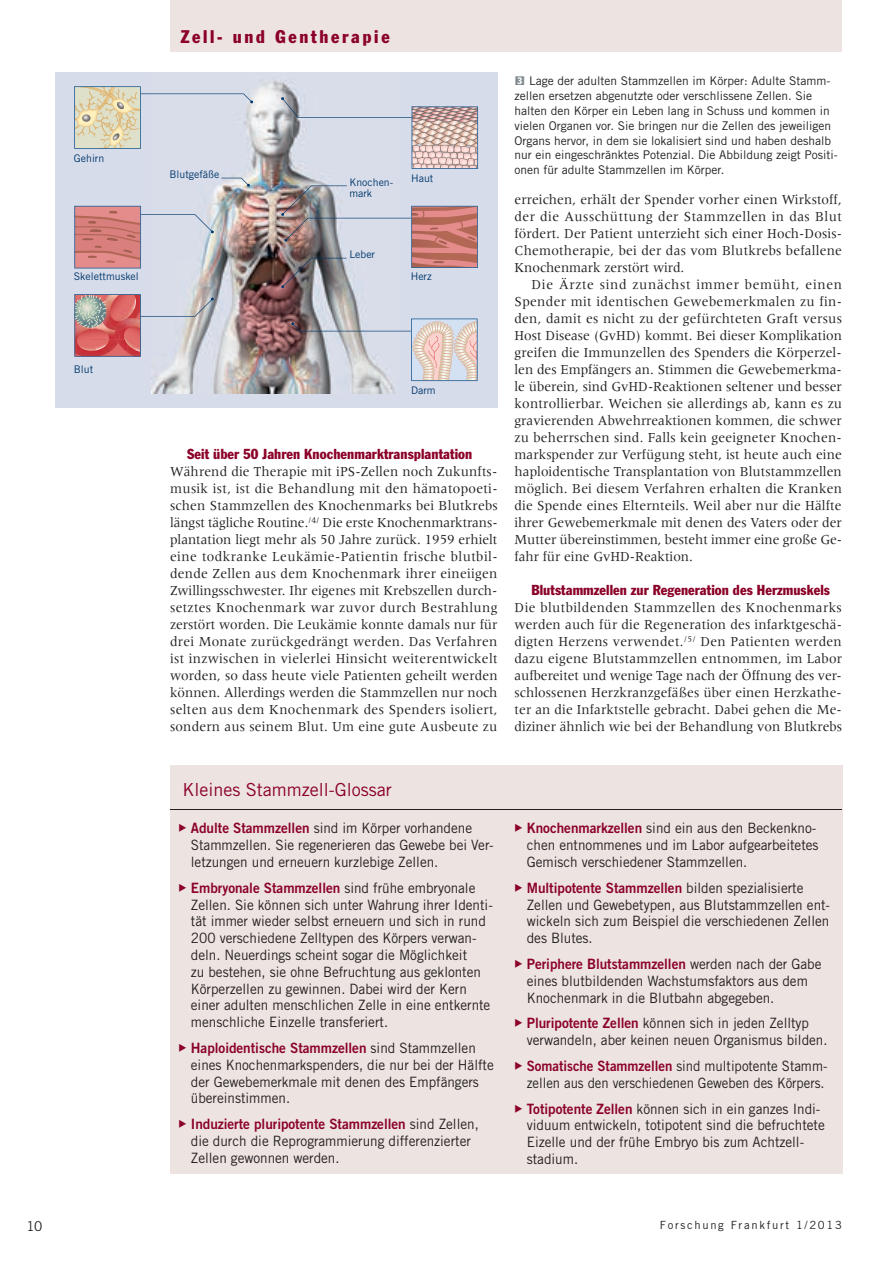
<style>
.page{position:relative;width:893px;height:1263px;background:#fff}
.page>*{position:absolute;margin:0;border:0;box-sizing:border-box;transform-origin:0 0}
.t1{font:18px "Trade Gothic";color:#8b0128}
.t2{font:condensed 18px "Franklin Gothic";letter-spacing:.15em;color:#8b0128}
.t3{font:14.25px/17px "Meridien";color:#231f20;text-align:justify;scale:.95 1}
.t4{font:14.25px/16.8px "Trade Gothic";color:#231f20;scale:.95 1}
.t5{font:14.25px "Trade Gothic Bold Two";color:#8b0128;scale:.95 1}
.t6{font:14.25px/16.8px "Trade Gothic";color:#231f20;text-align:right;scale:.93 1}
.t7{font:condensed 14.25px "Franklin Gothic";letter-spacing:.005em;color:#8b0128}
.t8{font:13.5px "Trade Gothic";color:#231f20}
.t9{font:12px/14.9px "Trade Gothic";color:#231f20}
.t10{font:11.25px "Trade Gothic";letter-spacing:.15em;color:#231f20}
.t11{font:10.5px/10.5px "Trade Gothic";color:#00376b}
.s1{font-family:"Gothic Ziff";font-weight:500;color:#81898e}
.s2{font-family:"Fago Pro";font-weight:500;color:#8b0128}
.s3{font-family:"Trade Gothic Bold Two";color:#8b0128}
.s4{font-family:"Fago Pro";font-weight:500}
.s5{font-family:"Trade Gothic";color:#231f20}
</style>
<div class="page">
<div style="left:170px;top:0;width:672px;height:51px;background:#ede3e1"></div>
<div style="left:170px;top:765px;width:672px;height:408px;background:#ede3e1"></div>
<hr style="left:170px;top:809px;width:671px;height:1px;background:#231f20">
<div style="left:55px;top:72px;width:442px;height:336px;background:#d7dcea"></div>
<img style="left:151px;top:80px;width:244px;height:313px">
<img style="left:291px;top:318px;width:187px;height:63px">
<img style="left:281px;top:185px;width:197px;height:103px">
<svg style="left:221px;top:178px;width:29px;height:9px"></svg>
<svg style="left:74px;top:294px;width:140px;height:63px"></svg>
<svg style="left:281px;top:97px;width:198px;height:72px"></svg>
<svg style="left:74px;top:86px;width:179px;height:63px"></svg>
<svg style="left:74px;top:206px;width:140px;height:62px"></svg>
<p class="t11" style="left:74px;top:152px;width:32px">Gehirn</p>
<p class="t11" style="left:74px;top:271px;width:66px">Skelettmuskel</p>
<p class="t11" style="left:74px;top:363px;width:21px">Blut</p>
<p class="t2" style="left:181px;top:26px;width:210px">Zell- und Gentherapie</p>
<p class="t11" style="left:170px;top:169px;width:51px">Blutgefäße</p>
<p class="t11" style="left:349px;top:177px;width:45px">Knochen&shy;mark</p>
<p class="t11" style="left:411px;top:173px;width:24px">Haut</p>
<p class="t11" style="left:349px;top:249px;width:27px">Leber</p>
<p class="t11" style="left:411px;top:271px;width:23px">Herz</p>
<p class="t11" style="left:411px;top:385px;width:26px">Darm</p>
<p class="t7" style="left:187px;top:445px;width:287px">Seit über 50 Jahren Knochenmarktransplantation</p>
<p class="t3" style="left:170px;top:463px;width:346px">Während die Therapie mit iPS-Zellen noch Zukunfts&shy;musik ist, ist die Behandlung mit den hämatopoeti&shy;schen Stammzellen des Knochenmarks bei Blutkrebs längst tägliche Routine.<sup>/4/</sup> Die erste Knochenmarktrans&shy;plantation liegt mehr als 50 Jahre zurück. 1959 erhielt eine todkranke Leukämie-Patientin frische blutbil&shy;dende Zellen aus dem Knochenmark ihrer eineiigen Zwillingsschwester. Ihr eigenes mit Krebszellen durch&shy;setztes Knochenmark war zuvor durch Bestrahlung zerstört worden. Die Leukämie konnte damals nur für drei Monate zurückgedrängt werden. Das Verfahren ist inzwischen in vielerlei Hinsicht weiterentwickelt worden, so dass heute viele Patienten geheilt werden können. Allerdings werden die Stammzellen nur noch selten aus dem Knochenmark des Spenders isoliert, sondern aus seinem Blut. Um eine gute Ausbeute zu</p>
<p class="t9" style="left:514px;top:73px;width:325px"><span class="s1">3</span> Lage der adulten Stammzellen im Körper: Adulte Stamm&shy;zellen ersetzen abgenutzte oder verschlissene Zellen. Sie halten den Körper ein Leben lang in Schuss und kommen in vielen Organen vor. Sie bringen nur die Zellen des jeweiligen Organs hervor, in dem sie lokalisiert sind und haben deshalb nur ein eingeschränktes Potenzial. Die Abbildung zeigt Positi&shy;onen für adulte Stammzellen im Körper.</p>
<p class="t3" style="left:514px;top:191px;width:346px">erreichen, erhält der Spender vorher einen Wirkstoff, der die Ausschüttung der Stammzellen in das Blut fördert. Der Patient unterzieht sich einer Hoch-Dosis-Chemotherapie, bei der das vom Blutkrebs befallene Knochenmark zerstört wird.</p>
<p class="t3" style="left:514px;top:276px;width:346px;text-indent:17px">Die Ärzte sind zunächst immer bemüht, einen Spender mit identischen Gewebemerkmalen zu fin&shy;den, damit es nicht zu der gefürchteten Graft versus Host Disease (GvHD) kommt. Bei dieser Komplikation greifen die Immunzellen des Spenders die Körperzel&shy;len des Empfängers an. Stimmen die Gewebemerkma&shy;le überein, sind GvHD-Reaktionen seltener und besser kontrollierbar. Weichen sie allerdings ab, kann es zu gravierenden Abwehrreaktionen kommen, die schwer zu beherrschen sind. Falls kein geeigneter Knochen&shy;markspender zur Verfügung steht, ist heute auch eine haploidentische Transplantation von Blutstammzellen möglich. Bei diesem Verfahren erhalten die Kranken die Spende eines Elternteils. Weil aber nur die Hälfte ihrer Gewebemerkmale mit denen des Vaters oder der Mutter übereinstimmen, besteht immer eine große Ge&shy;fahr für eine GvHD-Reaktion.</p>
<p class="t7" style="left:531px;top:581px;width:300px">Blutstammzellen zur Regeneration des Herzmuskels</p>
<p class="t3" style="left:514px;top:599px;width:346px">Die blutbildenden Stammzellen des Knochenmarks werden auch für die Regeneration des infarktgeschä&shy;digten Herzens verwendet.<sup>/5/</sup> Den Patienten werden dazu eigene Blutstammzellen entnommen, im Labor aufbereitet und wenige Tage nach der Öffnung des ver&shy;schlossenen Herzkranzgefäßes über einen Herzkathe&shy;ter an die Infarktstelle gebracht. Dabei gehen die Me&shy;diziner ähnlich wie bei der Behandlung von Blutkrebs</p>
<p class="t1" style="left:182px;top:779px;width:211px">Klein es Stammzell-Glossar</p>
<p class="t4" style="left:191px;top:820px;width:320px;text-indent:-13px"><span class="s2">▶</span> <span class="s3">Adulte Stammzellen</span> sind im Körper vorhandene<br>Stammzellen. Sie regenerieren das Gewebe bei Ver&shy;letzungen und erneuern kurzlebige Zellen.</p>
<p class="t5" style="left:178px;top:879px;width:315px"><span class="s4">▶</span> Embryonale Stammzellen <span class="s5">sind frühe embryonale</span></p>
<p class="t4" style="left:191px;top:896px;width:319px">Zellen. Sie können sich unter Wahrung ihrer Identi&shy;tät immer wieder selbst erneuern und sich in rund 200 verschiedene Zelltypen des Körpers verwan&shy;deln. Neuerdings scheint sogar die Möglichkeit<br>zu bestehen, sie ohne Befruchtung aus geklonten Körperzellen zu gewinnen. Dabei wird der Kern einer adulten menschlichen Zelle in eine entkernte menschliche Einzelle transferiert.</p>
<p class="t5" style="left:178px;top:1039px;width:315px"><span class="s4">▶</span> Haploidentische Stammzellen <span class="s5">sind Stammzellen</span></p>
<p class="t4" style="left:191px;top:1056px;width:320px">eines Knochenmarkspenders, die nur bei der Hälfte der Gewebemerkmale mit denen des Empfängers übereinstimmen.</p>
<p class="t5" style="left:178px;top:1115px;width:318px"><span class="s4">▶</span> Induzierte pluripotente Stammzellen <span class="s5">sind Zellen,</span></p>
<p class="t4" style="left:191px;top:1132px;width:296px">die durch die Reprogrammierung differenzierter<br>Zellen gewonnen werden.</p>
<p class="t4" style="left:527px;top:820px;width:309px;text-indent:-13px"><span class="s2">▶</span> <span class="s3">Knochenmarkzellen</span> sind ein aus den Beckenkno&shy;chen entnommenes und im Labor aufgearbeitetes<br>Gemisch verschiedener Stammzellen.</p>
<p class="t5" style="left:514px;top:879px;width:306px"><span class="s4">▶</span> Multipotente Stammzellen <span class="s5">bilden spezialisierte</span></p>
<p class="t4" style="left:527px;top:896px;width:321px;text-align:justify">Zellen und Gewebetypen, aus Blutstammzellen ent&shy;wickeln sich zum Beispiel die verschiedenen Zellen des Blutes.</p>
<p class="t5" style="left:514px;top:955px;width:325px"><span class="s4">▶</span> Periphere Blutstammzellen <span class="s5">werden nach der Gabe</span></p>
<p class="t4" style="left:527px;top:972px;width:297px">eines blutbildenden Wachstumsfaktors aus dem<br>Knochenmark in die Blutbahn abgegeben.</p>
<p class="t4" style="left:527px;top:1015px;width:318px;text-indent:-13px"><span class="s2">▶</span> <span class="s3">Pluripotente Zellen</span> können sich in jeden Zelltyp verwandeln, aber keinen neuen Organismus bilden.</p>
<p class="t6" style="left:514px;top:1057px;width:338px"><span class="s2">▶</span> <span class="s3">Somatische Stammzellen</span> sind multipotente Stamm&shy;zellen aus den verschiedenen Geweben des Körpers.</p>
<p class="t4" style="left:527px;top:1100px;width:315px;text-indent:-13px"><span class="s2">▶</span> <span class="s3">Totipotente Zellen</span> können sich in ein ganzes Indi&shy;viduum entwickeln, totipotent sind die befruchtete Eizelle und der frühe Embryo bis zum Achtzell&shy;stadium.</p>
<p class="t8" style="left:26px;top:1217px;width:18px">10</p>
<p class="t10" style="left:660px;top:1218px;width:184px">Forschung Frankfurt 1/2013</p>
</div>
